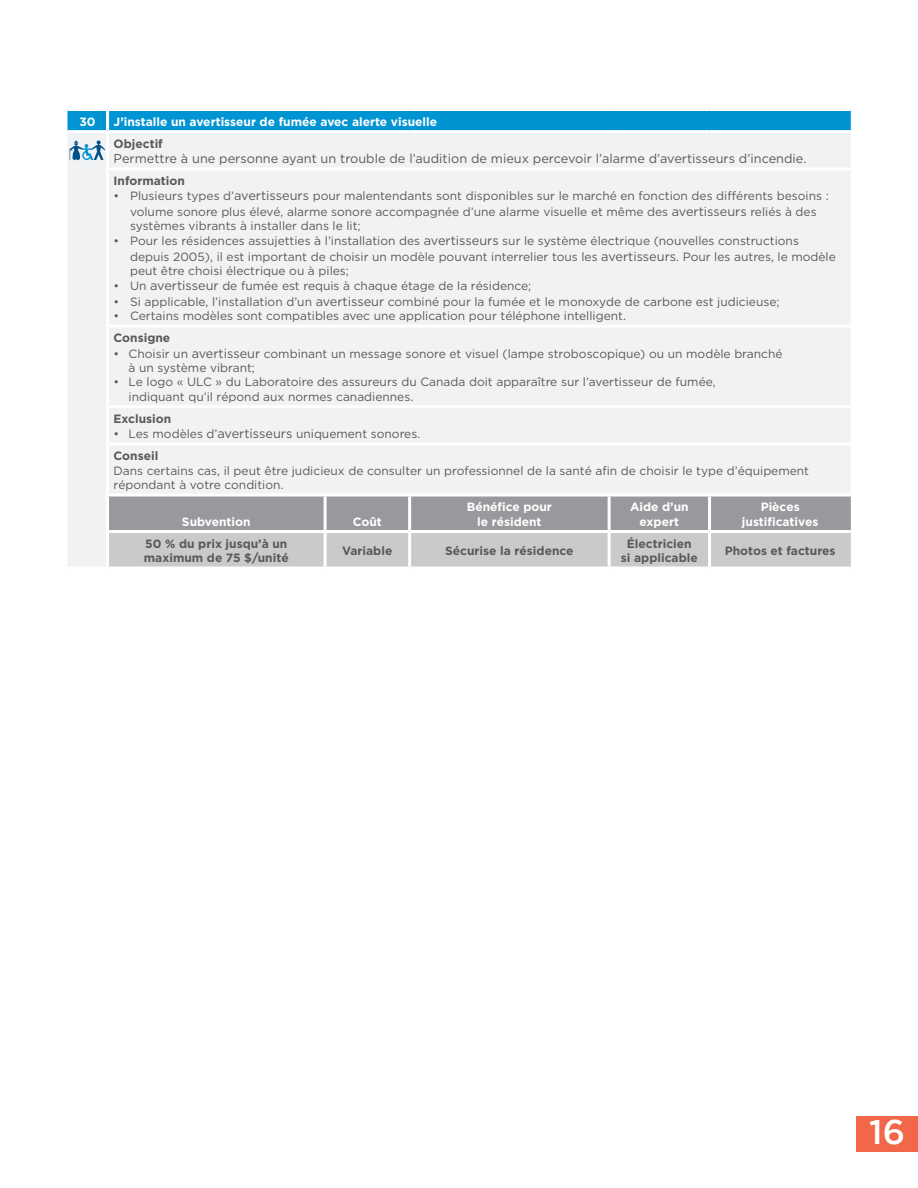
<style>
.page{position:relative;width:918px;height:1188px;background:#fff}
.page>*{position:absolute;margin:0;border:0;box-sizing:border-box;transform-origin:0 0}
.t1{font:500 34.2px "Gotham";color:#fff}
.t2{font:12.75px "Gotham HTF";color:#58595b}
.t3{font:12px/14.9px "Gotham HTF";color:#58595b}
.t4{font:700 12px/14.4px "Gotham HTF";color:#58595b}
.t5{font:700 12px/14.4px "Gotham HTF";color:#fff;text-align:center}
.s1{font-size:12.75px}
.s2{font-weight:700}
</style>
<div class="page">
<div style="left:856px;top:1116px;width:62px;height:36px;background:#f26649"></div>
<div style="left:68px;top:111px;width:783px;height:19px;background:#0194d3"></div>
<div style="left:68px;top:133px;width:783px;height:433px;background:#f1f2f3"></div>
<svg style="left:109px;top:497px;width:742px;height:70px;background:#b0b2b4"></svg>
<hr style="left:106px;top:168px;width:219px;height:3px;background:#fff">
<hr style="left:325px;top:168px;width:85px;height:3px;background:#fff">
<hr style="left:410px;top:168px;width:199px;height:3px;background:#fff">
<hr style="left:609px;top:168px;width:101px;height:3px;background:#fff">
<hr style="left:710px;top:168px;width:141px;height:3px;background:#fff">
<hr style="left:106px;top:325px;width:219px;height:3px;background:#fff">
<hr style="left:325px;top:325px;width:85px;height:3px;background:#fff">
<hr style="left:410px;top:325px;width:199px;height:3px;background:#fff">
<hr style="left:609px;top:325px;width:101px;height:3px;background:#fff">
<hr style="left:710px;top:325px;width:141px;height:3px;background:#fff">
<hr style="left:106px;top:405px;width:219px;height:3px;background:#fff">
<hr style="left:325px;top:405px;width:85px;height:3px;background:#fff">
<hr style="left:410px;top:405px;width:199px;height:3px;background:#fff">
<hr style="left:609px;top:405px;width:101px;height:3px;background:#fff">
<hr style="left:710px;top:405px;width:141px;height:3px;background:#fff">
<hr style="left:106px;top:443px;width:219px;height:3px;background:#fff">
<hr style="left:325px;top:443px;width:85px;height:3px;background:#fff">
<hr style="left:410px;top:443px;width:199px;height:3px;background:#fff">
<hr style="left:609px;top:443px;width:101px;height:3px;background:#fff">
<hr style="left:710px;top:443px;width:141px;height:3px;background:#fff">
<hr style="left:106px;top:494px;width:219px;height:3px;background:#fff">
<hr style="left:325px;top:494px;width:85px;height:3px;background:#fff">
<hr style="left:324px;top:497px;width:3px;height:33px;background:#fff">
<hr style="left:410px;top:494px;width:199px;height:3px;background:#fff">
<hr style="left:408px;top:497px;width:3px;height:33px;background:#fff">
<hr style="left:609px;top:494px;width:101px;height:3px;background:#fff">
<hr style="left:608px;top:497px;width:3px;height:33px;background:#fff">
<hr style="left:710px;top:494px;width:141px;height:3px;background:#fff">
<hr style="left:708px;top:497px;width:3px;height:33px;background:#fff">
<hr style="left:106px;top:530px;width:219px;height:3px;background:#fff">
<hr style="left:325px;top:530px;width:85px;height:3px;background:#fff">
<hr style="left:324px;top:533px;width:3px;height:34px;background:#fff">
<hr style="left:410px;top:530px;width:199px;height:3px;background:#fff">
<hr style="left:408px;top:533px;width:3px;height:34px;background:#fff">
<hr style="left:609px;top:530px;width:101px;height:3px;background:#fff">
<hr style="left:608px;top:533px;width:3px;height:34px;background:#fff">
<hr style="left:710px;top:530px;width:141px;height:3px;background:#fff">
<hr style="left:708px;top:533px;width:3px;height:34px;background:#fff">
<hr style="left:106px;top:133px;width:3px;height:35px;background:#fff">
<hr style="left:106px;top:171px;width:3px;height:154px;background:#fff">
<hr style="left:106px;top:328px;width:3px;height:77px;background:#fff">
<hr style="left:106px;top:408px;width:3px;height:35px;background:#fff">
<hr style="left:106px;top:446px;width:3px;height:48px;background:#fff">
<hr style="left:106px;top:497px;width:3px;height:33px;background:#fff">
<hr style="left:106px;top:533px;width:3px;height:34px;background:#fff">
<hr style="left:106px;top:111px;width:3px;height:19px;background:#fff">
<svg style="left:70px;top:140px;width:35px;height:20px"></svg>
<p class="t5" style="left:79px;top:114px;width:18px">30</p>
<p class="t5" style="left:114px;top:114px;width:325px">J’installe un avertisseur de fumée avec alerte visuelle</p>
<p class="t4" style="left:114px;top:136px;width:51px">Objectif</p>
<p class="t2" style="left:114px;top:151px;width:694px">Permettre à une personne ayant un trouble de l’audition de mieux percevoir l’alarme d’avertisseurs d’incendie.</p>
<p class="t4" style="left:114px;top:173px;width:73px">Information</p>
<p class="t3" style="left:130px;top:189px;width:700px;text-indent:-16px">• Plusieurs types d’<span class="s1">avertisseurs</span> pour malentendants sont disponibles sur le marché en fonction des différents besoins : volume sonore plus élevé, alarme sonore accompagnée d’une alarme visuelle et même des <span class="s1">avertisseurs</span> reliés à des systèmes vibrants à installer dans le lit;</p>
<p class="t3" style="left:130px;top:234px;width:707px;text-indent:-16px">• Pour les résidences assujetties à l’installation des <span class="s1">avertisseurs</span> sur le système électrique (nouvelles constructions depuis 2005), il est important de choisir un modèle pouvant interrelier tous les <span class="s1">avertisseurs</span>. Pour les autres, le modèle peut être choisi électrique ou à piles;</p>
<p class="t3" style="left:114px;top:279px;width:419px">• Un <span class="s1">avertisseur</span> de fumée est requis à chaque étage de la résidence;</p>
<p class="t3" style="left:114px;top:294px;width:668px">• Si applicable, l’installation d’un <span class="s1">avertisseur</span> combiné pour la fumée et le monoxyde de carbone est judicieuse;</p>
<p class="t3" style="left:114px;top:308px;width:514px">• Certains modèles sont compatibles avec une application pour téléphone intelligent.</p>
<p class="t4" style="left:114px;top:330px;width:58px">Consigne</p>
<p class="t3" style="left:129px;top:346px;width:655px;line-height:14.4px;text-indent:-15px">• Choisir un <span class="s1">avertisseur</span> combinant un message sonore et visuel (lampe stroboscopique) ou un modèle branché à un système vibrant;</p>
<p class="t3" style="left:129px;top:375px;width:589px;line-height:14.4px;text-indent:-15px">• Le logo « ULC » du Laboratoire des assureurs du Canada doit apparaître sur l’avertisseur de fumée, indiquant qu’il répond aux normes canadiennes.</p>
<p class="t4" style="left:114px;top:411px;width:59px">Exclusion</p>
<p class="t3" style="left:114px;top:423px;width:308px;line-height:22px">• Les modèles d’<span class="s1">avertisseurs</span> uniquement sonores.<br><span class="s2">Conseil</span></p>
<p class="t3" style="left:114px;top:463px;width:697px;line-height:14.4px">Dans certains cas, il peut être judicieux de consulter un professionnel de la santé afin de choisir le type d’équipement répondant à votre condition.</p>
<p class="t5" style="left:182px;top:514px;width:70px">Subvention</p>
<p class="t5" style="left:353px;top:514px;width:31px">Coût</p>
<p class="t5" style="left:467px;top:499px;width:87px">Bénéfice pour le résident</p>
<p class="t5" style="left:630px;top:499px;width:60px">Aide d’un expert</p>
<p class="t5" style="left:742px;top:499px;width:78px">Pièces justificatives</p>
<p class="t4" style="left:144px;top:536px;width:146px">50 % du prix jusqu’à un maximum de 75 $/unité</p>
<p class="t4" style="left:342px;top:543px;width:52px">Variable</p>
<p class="t4" style="left:445px;top:543px;width:130px">Sécurise la résidence</p>
<p class="t4" style="left:621px;top:536px;width:78px;text-align:center">Électricien si applicable</p>
<p class="t4" style="left:725px;top:543px;width:112px">Photos et factures</p>
<h1 class="t1" style="left:869px;top:1113px;width:37px">16</h1>
</div>
